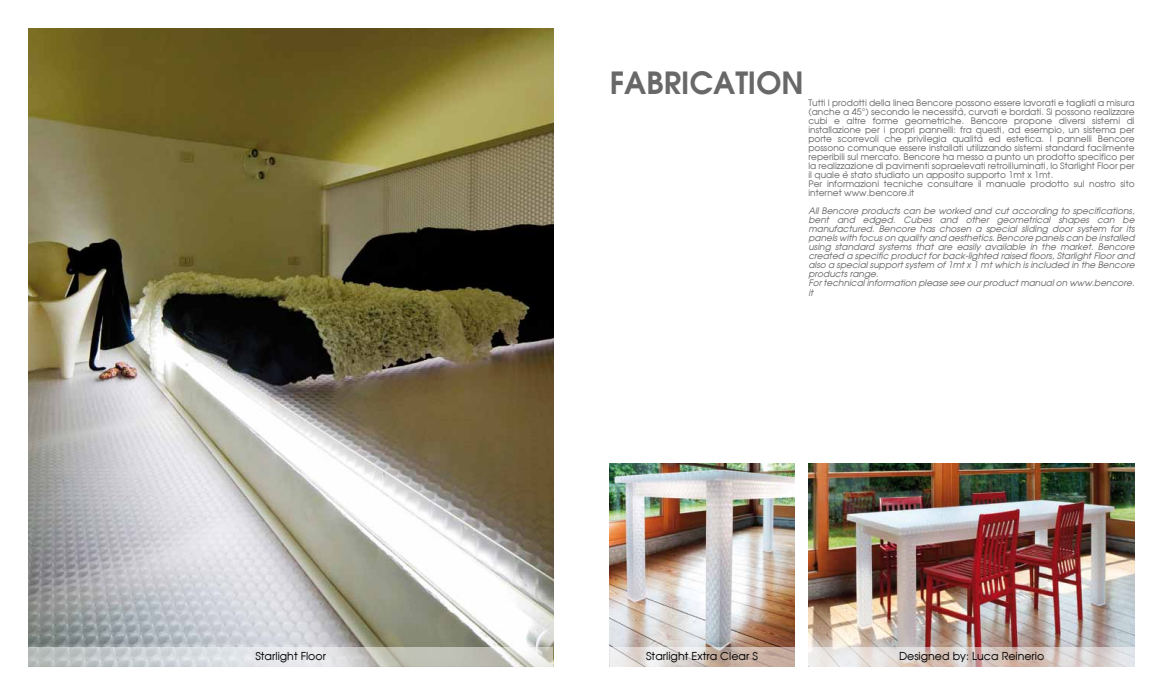
<style>
.page{position:relative;width:1163px;height:695px;background:#fff}
.page>*{position:absolute;margin:0;border:0;box-sizing:border-box;transform-origin:0 0}
.t1{font:30px "Avant Garde Gothic Bold T.";color:#686868}
.t2{font:italic 11px "Avant Garde Gothic Italic T.";color:#000}
.t3{font:italic 9px/9px "Avant Garde Gothic Italic T.";color:#686868}
.t4{font:9px/9px "Avant Garde Gothic Italic T.";color:#686868}
</style>
<div class="page">
<img style="left:28px;top:28px;width:525px;height:618px">
<svg style="left:28px;top:646px;width:525px;height:20px;background:#cdcfce"></svg>
<img style="left:808px;top:463px;width:326px;height:183px">
<img style="left:609px;top:463px;width:185px;height:183px">
<svg style="left:609px;top:646px;width:185px;height:20px;background:#d3c6bf"></svg>
<svg style="left:808px;top:646px;width:326px;height:20px;background:#dbcfcb"></svg>
<h1 class="t1" style="left:609px;top:63px;width:195px">FABRICATION</h1>
<p class="t3" style="left:808px;top:98px;width:330px">Tutti I prodotti della linea Bencore possono essere lavorati e tagliati a misura (anche a 45°) secondo le necessità,curvati e bordati.Si possono realizzare cubi e altre forme geometriche. Bencore propone diversi sistemi di installazione per i propri pannelli: fra questi, ad esempio, un sistema per porte scorrevoli che privilegia qualità ed estetica. I pannelli Bencore possono comunque essere installati utilizzando sistemi standard facilmente reperibili sul mercato.Bencore ha messo a punto un prodotto specifico per la realizzazione di pavimenti sopraelevati retroilluminati,lo Starlight Floor per il quale è stato studiato un apposito supporto 1mt x 1mt.<br>Per informazioni tecniche consultare il manuale prodotto sul nostro sito internet www .bencore.it</p>
<p class="t4" style="left:808px;top:206px;width:328px">All Bencore products can be worked and cut according to specifications, bent and edged. Cubes and other geometrical shapes can be manufactured. Bencore has chosen a special sliding door system for its panels with focus on quality and aesthetics. Bencore panels can be installed using standard systems that are easily available in the market. Bencore created a specific product for back-lighted raised floors, Starlight Floor and also a special support system of 1mt x 1 mt which is included in the Bencore products range.<br>For technical information please see our product manual on www.bencore. it</p>
<p class="t2" style="left:255px;top:648px;width:72px">Starlight Floor</p>
<p class="t2" style="left:646px;top:648px;width:113px">Starlight Extra Clear S</p>
<p class="t2" style="left:898px;top:648px;width:149px">Designed by:Luca Reinerio</p>
</div>
